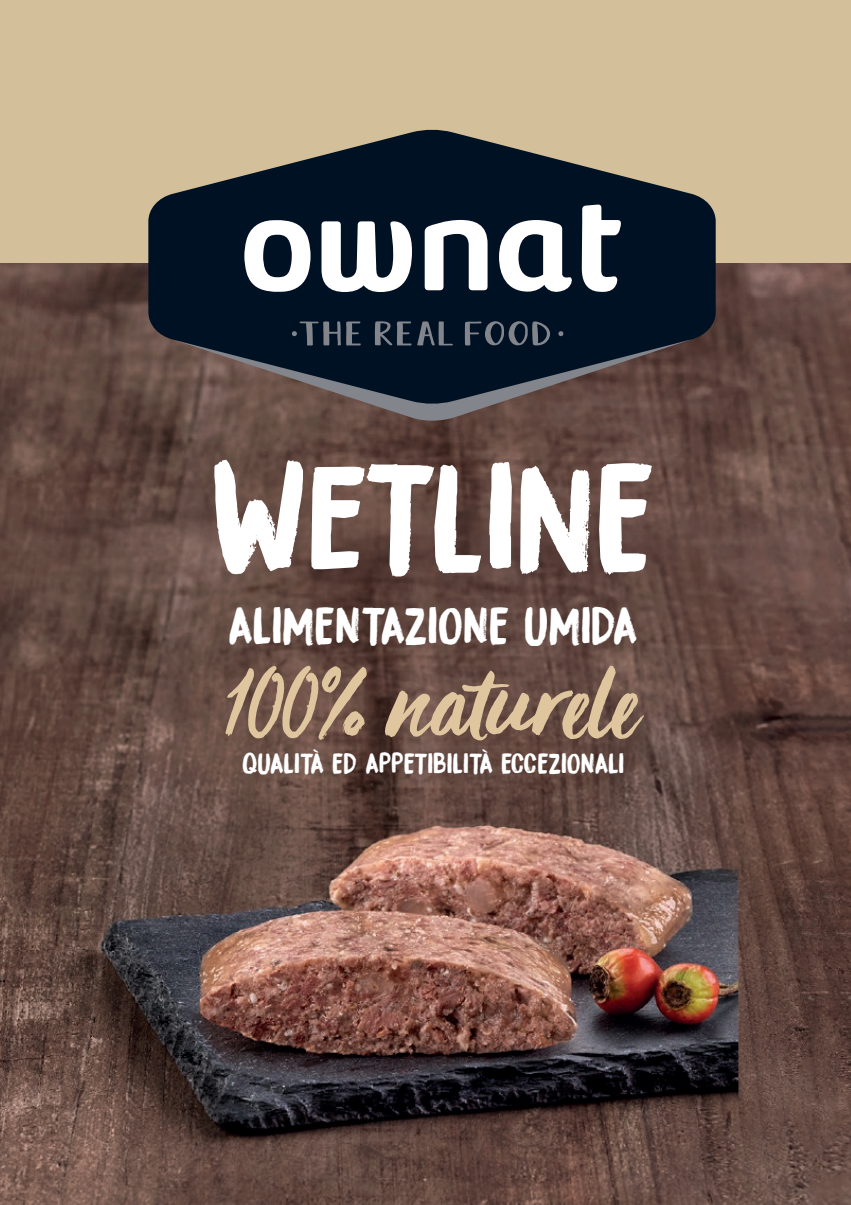
<style>
.page{position:relative;width:851px;height:1205px;background:#fff}
.page>*{position:absolute;margin:0;border:0;box-sizing:border-box;transform-origin:0 0}
.t1{font:139px "Bocadillo";color:#fff}
.t2{font:110.75px "Viva Beautiful B";color:#dfc69f}
.t3{font:47.25px "Bocadillo";color:#fff}
.t4{font:26px "Bocadillo";color:#fff}
</style>
<div class="page">
<img style="left:0;top:263px;width:850px;height:942px">
<div style="left:0;top:0;width:850px;height:263px;background:#d3c09a"></div>
<svg style="left:173px;top:404px;width:518px;height:18px;background:#6a544e"></svg>
<svg style="left:148px;top:129px;width:567px;height:275px;fill:#001123"></svg>
<svg style="left:321px;top:220px;width:91px;height:72px"></svg>
<svg style="left:499px;top:220px;width:72px;height:72px"></svg>
<svg style="left:581px;top:204px;width:40px;height:89px"></svg>
<svg style="left:244px;top:220px;width:66px;height:72px"></svg>
<svg style="left:424px;top:220px;width:63px;height:70px"></svg>
<svg style="left:375px;top:321px;width:36px;height:24px"></svg>
<svg style="left:417px;top:321px;width:35px;height:24px"></svg>
<svg style="left:465px;top:321px;width:85px;height:24px;background:#313c4a"></svg>
<svg style="left:292px;top:321px;width:68px;height:24px;background:#2e3a47"></svg>
<svg style="left:558px;top:331px;width:5px;height:5px"></svg>
<h1 class="t1" style="left:210px;top:424px;width:447px">WeTlInE</h1>
<h3 class="t3" style="left:228px;top:594px;width:411px">ALIMENTAZIONE UMIDA</h3>
<h2 class="t2" style="left:229px;top:629px;width:410px">100% naturele</h2>
<p class="t4" style="left:242px;top:746px;width:384px">QUALITÀ ED APPETIBILITÀ ECCEZIONALI</p>
</div>
